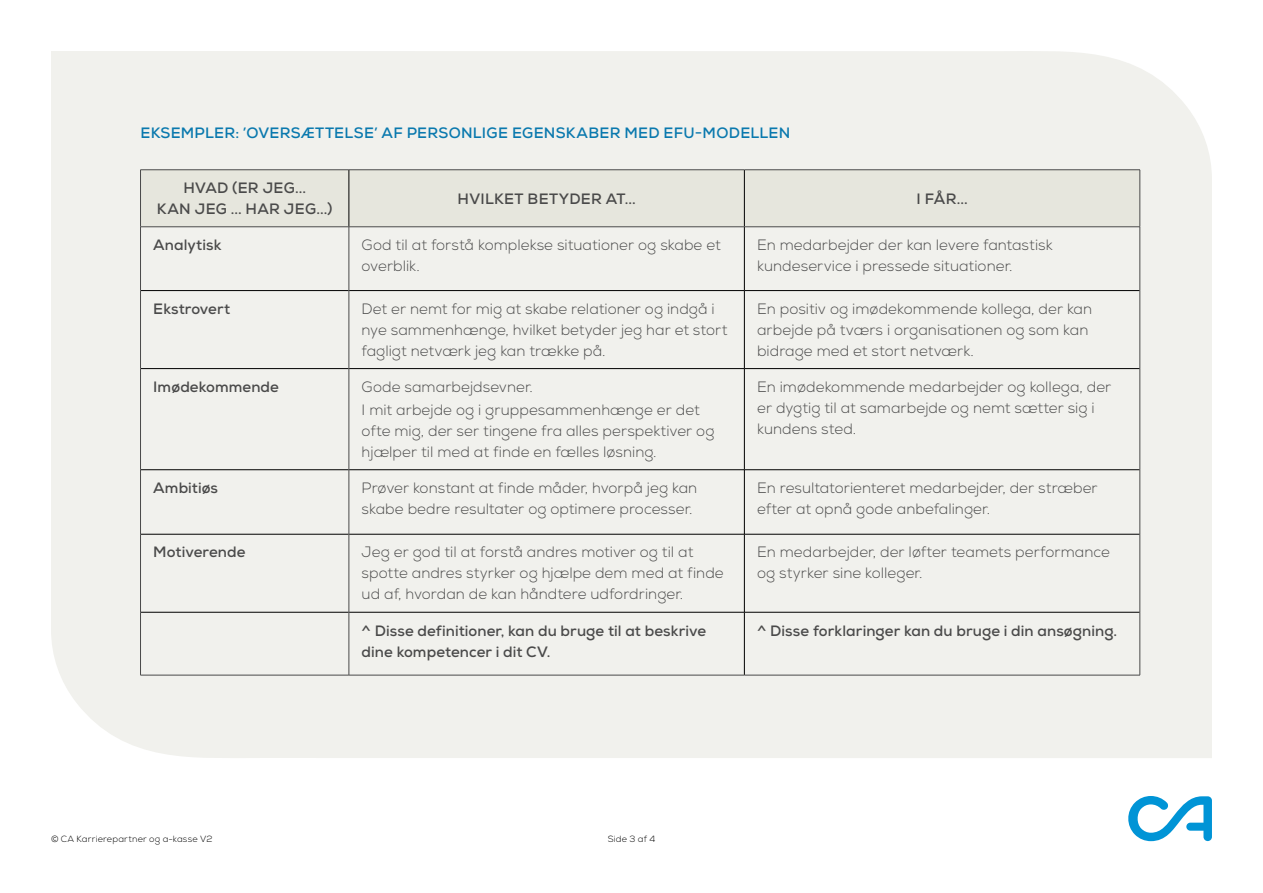
<style>
.page{position:relative;width:1263px;height:893px;background:#fff}
.page>*{position:absolute;margin:0;border:0;box-sizing:border-box;transform-origin:0 0}
.Bulletpoints_1_spalte{font:300 15px/21px "Nexa";letter-spacing:.005em;color:#4a4a4a}
.Bulletpoints_1_spalte-2{font:700 15px/21px "Nexa";letter-spacing:.005em;color:#4a4a4a}
.Brødtekst{font:300 15px/21px "Nexa";letter-spacing:.005em;color:#4a4a4a}
.t1{font:700 15px "Nexa";letter-spacing:.02em;color:#0a79ae}
.Sidehoved_2{font:700 15px/21px "Nexa";letter-spacing:.02em;color:#4a4a4a;text-align:center}
.Note{font:300 9px "Nexa";letter-spacing:.025em;color:#000}
</style>
<div class="page">
<svg style="left:1128px;top:796px;width:84px;height:45px"></svg>
<div style="left:51px;top:51px;width:1161px;height:707px;background:#f1f1ed"></div>
<div style="left:141px;top:171px;width:998px;height:56px;background:#e6e6dd"></div>
<div style="left:141px;top:228px;width:998px;height:447px;background:#f1f1ed"></div>
<hr style="left:349px;top:170px;width:1px;height:57px;background:#000">
<hr style="left:744px;top:170px;width:1px;height:57px;background:#000">
<hr style="left:744px;top:227px;width:1px;height:63px;background:#000">
<hr style="left:141px;top:290px;width:208px;height:1px;background:#000">
<hr style="left:349px;top:290px;width:395px;height:1px;background:#000">
<hr style="left:141px;top:368px;width:208px;height:1px;background:#000">
<hr style="left:349px;top:368px;width:395px;height:1px;background:#000">
<hr style="left:141px;top:469px;width:208px;height:1px;background:#000">
<hr style="left:349px;top:469px;width:395px;height:1px;background:#000">
<hr style="left:141px;top:534px;width:208px;height:1px;background:#000">
<hr style="left:349px;top:534px;width:395px;height:1px;background:#000">
<hr style="left:744px;top:290px;width:396px;height:1px;background:#000">
<hr style="left:744px;top:291px;width:1px;height:77px;background:#000">
<hr style="left:744px;top:368px;width:396px;height:1px;background:#000">
<hr style="left:744px;top:369px;width:1px;height:101px;background:#000">
<hr style="left:744px;top:469px;width:396px;height:1px;background:#000">
<hr style="left:744px;top:470px;width:1px;height:64px;background:#000">
<hr style="left:744px;top:534px;width:396px;height:1px;background:#000">
<hr style="left:744px;top:534px;width:1px;height:78px;background:#000">
<hr style="left:744px;top:612px;width:1px;height:63px;background:#000">
<hr style="left:349px;top:612px;width:395px;height:1px;background:#000">
<hr style="left:744px;top:612px;width:396px;height:1px;background:#000">
<hr style="left:141px;top:612px;width:208px;height:1px;background:#000">
<hr style="left:1139px;top:227px;width:1px;height:64px;background:#4a4a4a">
<hr style="left:1139px;top:291px;width:1px;height:78px;background:#4a4a4a">
<hr style="left:1139px;top:369px;width:1px;height:101px;background:#4a4a4a">
<hr style="left:1139px;top:470px;width:1px;height:64px;background:#4a4a4a">
<hr style="left:1139px;top:534px;width:1px;height:78px;background:#4a4a4a">
<hr style="left:1139px;top:612px;width:1px;height:63px;background:#4a4a4a">
<hr style="left:349px;top:675px;width:395px;height:1px;background:#4a4a4a">
<hr style="left:744px;top:675px;width:396px;height:1px;background:#4a4a4a">
<hr style="left:140px;top:170px;width:209px;height:1px;background:#4a4a4a">
<hr style="left:140px;top:170px;width:1px;height:57px;background:#4a4a4a">
<hr style="left:349px;top:170px;width:395px;height:1px;background:#4a4a4a">
<hr style="left:744px;top:170px;width:396px;height:1px;background:#4a4a4a">
<hr style="left:1139px;top:170px;width:1px;height:57px;background:#4a4a4a">
<hr style="left:140px;top:227px;width:209px;height:1px;background:#4a4a4a">
<hr style="left:349px;top:227px;width:395px;height:1px;background:#4a4a4a">
<hr style="left:744px;top:227px;width:396px;height:1px;background:#4a4a4a">
<hr style="left:140px;top:227px;width:1px;height:64px;background:#4a4a4a">
<hr style="left:349px;top:227px;width:1px;height:64px;background:#4a4a4a">
<hr style="left:140px;top:291px;width:1px;height:78px;background:#4a4a4a">
<hr style="left:349px;top:291px;width:1px;height:78px;background:#4a4a4a">
<hr style="left:140px;top:369px;width:1px;height:101px;background:#4a4a4a">
<hr style="left:349px;top:369px;width:1px;height:101px;background:#4a4a4a">
<hr style="left:140px;top:470px;width:1px;height:64px;background:#4a4a4a">
<hr style="left:349px;top:470px;width:1px;height:64px;background:#4a4a4a">
<hr style="left:140px;top:534px;width:1px;height:78px;background:#4a4a4a">
<hr style="left:349px;top:534px;width:1px;height:78px;background:#4a4a4a">
<hr style="left:140px;top:612px;width:1px;height:63px;background:#4a4a4a">
<hr style="left:349px;top:612px;width:1px;height:63px;background:#4a4a4a">
<hr style="left:140px;top:675px;width:209px;height:1px;background:#4a4a4a">
<p class="t1" style="left:140px;top:123px;width:651px">EKSEMPLER: ’OVERSÆTTELSE’ AF PERSONLIGE EGENSKABER MED EFU-MODELLEN</p>
<p class="Sidehoved_2" style="left:157px;top:177px;width:177px">HVAD (ER JEG...<br>KAN JEG ... HAR JEG...)</p>
<p class="Sidehoved_2" style="left:458px;top:188px;width:180px">HVILKET BETYDER AT...</p>
<p class="Sidehoved_2" style="left:916px;top:188px;width:53px">I FÅR...</p>
<p class="Bulletpoints_1_spalte-2" style="left:153px;top:234px;width:70px">Analytisk</p>
<p class="Bulletpoints_1_spalte" style="left:362px;top:235px;width:360px">God til at forstå komplekse situationer og skabe et overblik.</p>
<p class="Bulletpoints_1_spalte" style="left:757px;top:235px;width:297px">En medarbejder der kan levere fantastisk kundeservice i pressede situationer.</p>
<p class="Bulletpoints_1_spalte-2" style="left:153px;top:298px;width:79px">Ekstrovert</p>
<p class="Bulletpoints_1_spalte" style="left:362px;top:299px;width:367px">Det er nemt for mig at skabe relationer og indgå i nye sammenhænge, hvilket betyder jeg har et stort fagligt netværk jeg kan trække på.</p>
<p class="Bulletpoints_1_spalte" style="left:757px;top:299px;width:337px">En positiv og imødekommende kollega, der kan arbejde på tværs i organisationen og som kan bidrage med et stort netværk.</p>
<p class="Bulletpoints_1_spalte-2" style="left:153px;top:376px;width:127px">Imødekommende</p>
<p class="Bulletpoints_1_spalte" style="left:362px;top:377px;width:173px">Gode samarbejdsevner.</p>
<p class="Bulletpoints_1_spalte" style="left:362px;top:400px;width:354px">I mit arbejde og i gruppesammenhænge er det ofte mig, der ser tingene fra alles perspektiver og hjælper til med at finde en fælles løsning.</p>
<p class="Bulletpoints_1_spalte" style="left:757px;top:377px;width:356px">En imødekommende medarbejder og kollega, der er dygtig til at samarbejde og nemt sætter sig i kundens sted.</p>
<p class="Bulletpoints_1_spalte-2" style="left:153px;top:477px;width:66px">Ambitiøs</p>
<p class="Bulletpoints_1_spalte" style="left:362px;top:478px;width:337px">Prøver konstant at finde måder, hvorpå jeg kan skabe bedre resultater og optimere processer.</p>
<p class="Bulletpoints_1_spalte" style="left:757px;top:478px;width:342px">En resultatorienteret medarbejder, der stræber efter at opnå gode anbefalinger.</p>
<p class="Bulletpoints_1_spalte-2" style="left:153px;top:542px;width:94px">Motiverende</p>
<p class="Bulletpoints_1_spalte" style="left:362px;top:542px;width:364px">Jeg er god til at forstå andres motiver og til at spotte andres styrker og hjælpe dem med at finde ud af, hvordan de kan håndtere udfordringer.</p>
<p class="Brødtekst" style="left:757px;top:542px;width:354px">En medarbejder, der løfter teamets performance og styrker sine kolleger.</p>
<p class="Bulletpoints_1_spalte-2" style="left:362px;top:620px;width:346px">^ Disse definitioner, kan du bruge til at beskrive dine kompetencer i dit CV.</p>
<p class="Bulletpoints_1_spalte-2" style="left:757px;top:620px;width:361px">^ Disse forklaringer kan du bruge i din ansøgning.</p>
<p class="Note" style="left:51px;top:834px;width:163px">© CA Karrierepartner og a-kasse V2</p>
<p class="Note" style="left:608px;top:834px;width:49px">Side 3 af 4</p>
</div>
